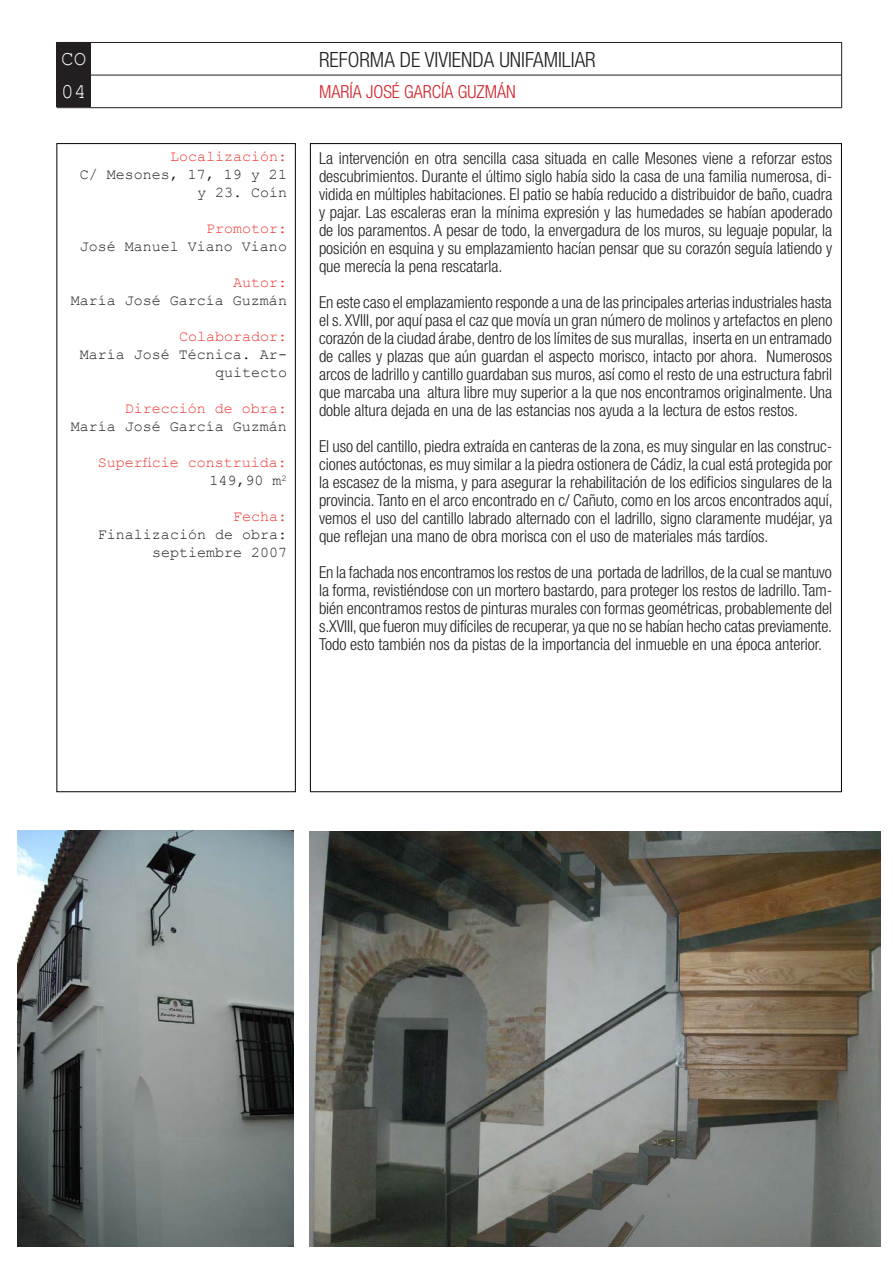
<style>
.page{position:relative;width:893px;height:1263px;background:#fff}
.page>*{position:absolute;margin:0;border:0;box-sizing:border-box;transform-origin:0 0}
.t1{font:300 condensed 21px "Helvetica Neue LT Std";color:#231f20}
.t2{font:21px "Courier New";color:#fff}
.t3{font:300 condensed 18px "Helvetica Neue LT Std";color:#d1232a}
.t4{font:300 condensed 16.5px/18px "Helvetica Neue LT Std";color:#231f20;text-align:justify}
.t5{font:15px/18px "Courier New";color:#231f20;text-align:right}
.t6{font:15px "Courier New";color:#ee3b37}
</style>
<div class="page">
<div style="left:57px;top:143px;width:239px;height:649px;border:1px solid #000"></div>
<hr style="left:57px;top:107px;width:785px;height:1px;background:#231f20">
<hr style="left:57px;top:42px;width:785px;height:1px;background:#231f20">
<div style="left:57px;top:43px;width:34px;height:64px;background:#231f20"></div>
<hr style="left:57px;top:75px;width:785px;height:1px;background:#231f20">
<hr style="left:841px;top:42px;width:1px;height:65px;background:#231f20">
<img style="left:309px;top:831px;width:571px;height:416px">
<img style="left:17px;top:831px;width:276px;height:416px">
<p class="t2" style="left:61px;top:46px;width:27px">CO</p>
<p class="t2" style="left:61px;top:78px;width:27px">04</p>
<p class="t6" style="left:170px;top:147px;width:118px">Localización:</p>
<p class="t5" style="left:80px;top:165px;width:209px">C/ Mesones, 17, 19 y 21 y 23. Coín</p>
<p class="t6" style="left:206px;top:219px;width:82px">Promotor:</p>
<p class="t5" style="left:80px;top:237px;width:209px">José Manuel Viano Viano</p>
<p class="t6" style="left:233px;top:273px;width:55px">Autor:</p>
<p class="t5" style="left:71px;top:291px;width:218px">María José García Guzmán</p>
<p class="t6" style="left:179px;top:327px;width:109px">Colaborador:</p>
<p class="t5" style="left:80px;top:345px;width:209px">María José Técnica. Ar&shy;quitecto</p>
<p class="t6" style="left:125px;top:399px;width:164px">Dirección de obra:</p>
<p class="t5" style="left:71px;top:417px;width:218px">María José García Guzmán</p>
<p class="t6" style="left:98px;top:453px;width:191px">Superficie construida:</p>
<p class="t5" style="left:210px;top:471px;width:79px">149,90 m<sup>2</sup></p>
<p class="t6" style="left:233px;top:507px;width:55px">Fecha:</p>
<p class="t5" style="left:98px;top:525px;width:191px">Finalización de obra: septiembre 2007</p>
<p class="t1" style="left:319px;top:47px;width:278px">REFORMA DE VIVIENDA UNIFAMILIAR</p>
<p class="t3" style="left:319px;top:81px;width:198px">MARÍA JOSÉ GARCÍA GUZMÁN</p>
<p class="t4" style="left:319px;top:149px;width:515px">La intervención en otra sencilla casa situada en calle Mesones viene a reforzar estos descubrimientos. Durante el último siglo había sido la casa de una familia numerosa, di&shy;vidida en múltiples habitaciones. El patio se había reducido a distribuidor de baño, cuadra y pajar. Las escaleras eran la mínima expresión y las humedades se habían apoderado de los paramentos. A pesar de todo, la envergadura de los muros, su leguaje popular, la posición en esquina y su emplazamiento hacían pensar que su corazón seguía latiendo y que merecía la pena rescatarla.</p>
<p class="t4" style="left:319px;top:293px;width:515px">En este caso el emplazamiento responde a una de las principales arterias industriales hasta el s. XVIII, por aquí pasa el caz que movía un gran número de molinos y artefactos en pleno corazón de la ciudad árabe, dentro de los límites de sus murallas, inserta en un entramado de calles y plazas que aún guardan el aspecto morisco, intacto por ahora. Numerosos arcos de ladrillo y cantillo guardaban sus muros, así como el resto de una estructura fabril que marcaba una altura libre muy superior a la que nos encontramos originalmente. Una doble altura dejada en una de las estancias nos ayuda a la lectura de estos restos.</p>
<p class="t4" style="left:319px;top:437px;width:515px">El uso del cantillo, piedra extraída en canteras de la zona, es muy singular en las construc&shy;ciones autóctonas, es muy similar a la piedra ostionera de Cádiz, la cual está protegida por la escasez de la misma, y para asegurar la rehabilitación de los edificios singulares de la provincia. Tanto en el arco encontrado en c/ Cañuto, como en los arcos encontrados aquí, vemos el uso del cantillo labrado alternado con el ladrillo, signo claramente mudéjar, ya que reflejan una mano de obra morisca con el uso de materiales más tardíos.</p>
<p class="t4" style="left:319px;top:563px;width:515px">En la fachada nos encontramos los restos de una portada de ladrillos, de la cual se mantuvo la forma, revistiéndose con un mortero bastardo, para proteger los restos de ladrillo. Tam&shy;bién encontramos restos de pinturas murales con formas geométricas, probablemente del s.XVIII, que fueron muy difíciles de recuperar, ya que no se habían hecho catas previamente.<br>Todo esto también nos da pistas de la importancia del inmueble en una época anterior.</p>
</div>
